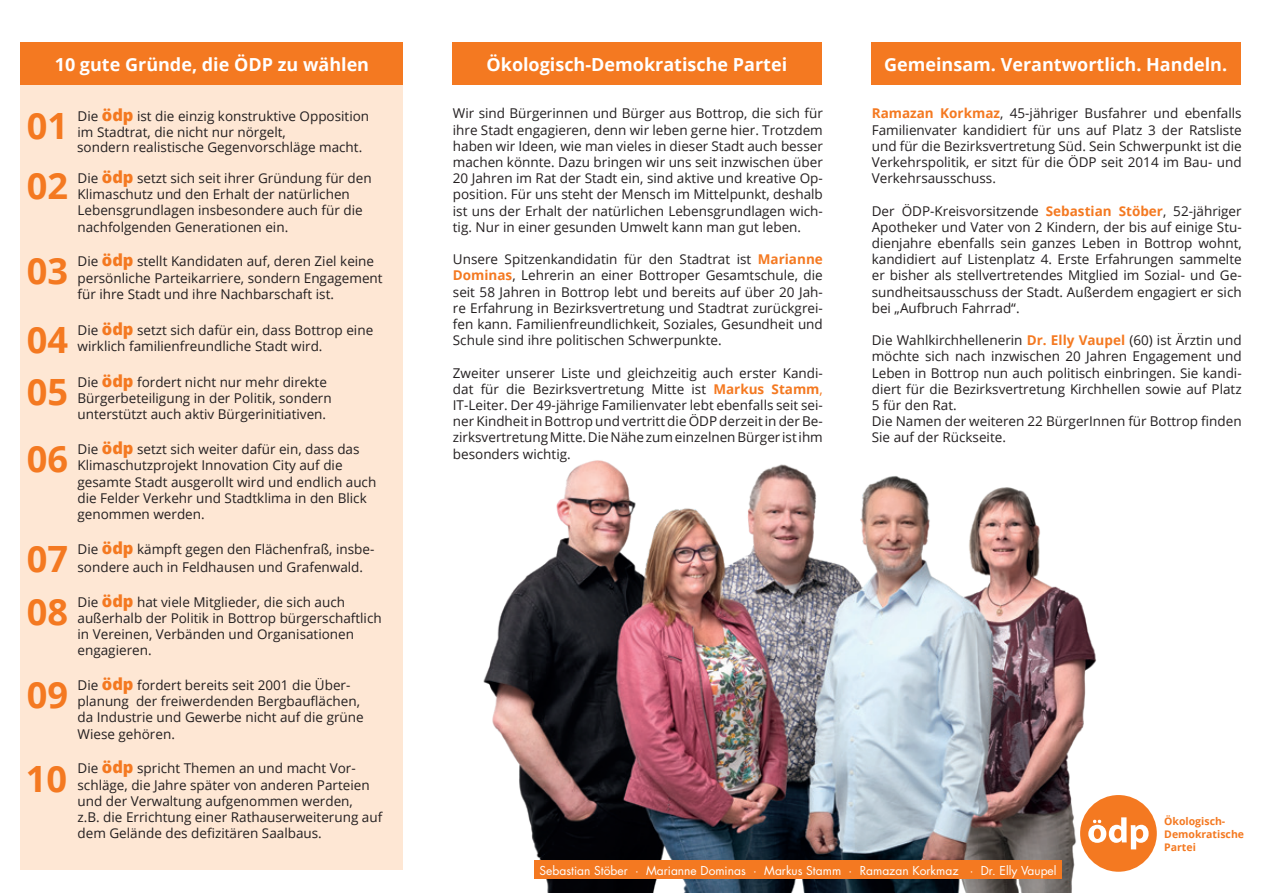
<style>
.page{position:relative;width:1263px;height:893px;background:#fff}
.page>*{position:absolute;margin:0;border:0;box-sizing:border-box;transform-origin:0 0}
.t1{font:700 36.15px "Open Sans";color:#f47921}
.t2{font:700 18px "Open Sans";color:#fff}
.t3{font:13.5px/16.2px "Open Sans";color:#231f20}
.t4{font:12px "Futura";color:#fff}
.t5{font:700 10.5px "Open Sans";color:#f47921}
.s1{font-weight:800;font-size:16.5px;color:#f47921}
.s2{font-weight:700;color:#f47921}
.s3{color:#f47921}
</style>
<div class="page">
<img style="left:483px;top:460px;width:614px;height:433px">
<div style="left:871px;top:43px;width:370px;height:42px;background:#f47921"></div>
<div style="left:452px;top:43px;width:370px;height:42px;background:#f47921"></div>
<div style="left:1080px;top:795px;width:77px;height:77px;background:#f47921;border-radius:50%"></div>
<svg style="left:1088px;top:817px;width:60px;height:32px"></svg>
<div style="left:21px;top:58px;width:382px;height:811px;background:#fee7d4"></div>
<div style="left:21px;top:43px;width:382px;height:42px;background:#f47921"></div>
<div style="left:534px;top:861px;width:528px;height:18px;background:#f47921"></div>
<p class="t2" style="left:55px;top:51px;width:316px">10 gute Gründe, die ÖDP zu wählen</p>
<p class="t1" style="left:27px;top:100px;width:43px">01</p>
<p class="t3" style="left:78px;top:107px;width:293px">Die <span class="s1">ödp</span> ist die einzig konstruktive Opposition im Stadtrat, die nicht nur nörgelt,</p>
<p class="t3" style="left:77px;top:138px;width:287px">sondern realistische Gegenvorschläge macht.</p>
<p class="t1" style="left:27px;top:161px;width:43px">02</p>
<p class="t3" style="left:78px;top:170px;width:296px">Die <span class="s1">ödp</span> setzt sich seit ihrer Gründung für den Klimaschutz und den Erhalt der natürlichen Lebensgrundlagen insbesondere auch für die nachfolgenden Generationen ein.</p>
<p class="t1" style="left:27px;top:246px;width:43px">03</p>
<p class="t3" style="left:78px;top:253px;width:307px">Die <span class="s1">ödp</span> stellt Kandidaten auf, deren Ziel keine persönliche Parteikarriere, sondern Engagement für ihre Stadt und ihre Nachbarschaft ist.</p>
<p class="t1" style="left:27px;top:314px;width:43px">04</p>
<p class="t3" style="left:78px;top:321px;width:297px">Die <span class="s1">ödp</span> setzt sich dafür ein, dass Bottrop eine wirklich familienfreundliche Stadt wird.</p>
<p class="t1" style="left:27px;top:366px;width:43px">05</p>
<p class="t3" style="left:78px;top:374px;width:256px">Die <span class="s1">ödp</span> fordert nicht nur mehr direkte<br>Bürgerbeteiligung in der Politik, sondern unterstützt auch aktiv Bürgerinitiativen.</p>
<p class="t1" style="left:27px;top:434px;width:43px">06</p>
<p class="t3" style="left:78px;top:441px;width:300px">Die <span class="s1">ödp</span> setzt sich weiter dafür ein, dass das Klimaschutzprojekt Innovation City auf die gesamte Stadt ausgerollt wird und endlich auch die Felder Verkehr und Stadtklima in den Blick genommen werden.</p>
<p class="t1" style="left:27px;top:533px;width:43px">07</p>
<p class="t3" style="left:78px;top:540px;width:298px;line-height:18px">Die <span class="s1">ödp</span> kämpft gegen den Flächenfraß, insbe&shy;sondere auch in Feldhausen und Grafenwald.</p>
<p class="t1" style="left:27px;top:586px;width:43px">08</p>
<p class="t3" style="left:78px;top:593px;width:306px">Die <span class="s1">ödp</span> hat viele Mitglieder, die sich auch außerhalb der Politik in Bottrop bürgerschaftlich in Vereinen, Verbänden und Organisationen engagieren.</p>
<p class="t1" style="left:27px;top:669px;width:43px">09</p>
<p class="t3" style="left:78px;top:677px;width:288px">Die <span class="s1">ödp</span> fordert bereits seit 2001 die Über&shy;planung der freiwerdenden Bergbauflächen, da Industrie und Gewerbe nicht auf die grüne Wiese gehören.</p>
<p class="t1" style="left:26px;top:753px;width:43px">10</p>
<p class="t3" style="left:78px;top:760px;width:306px">Die <span class="s1">ödp</span> spricht Themen an und macht Vor&shy;schläge, die Jahre später von anderen Parteien und der Verwaltung aufgenommen werden,<br>z.B. die Errichtung einer Rathauserweiterung auf dem Gelände des defizitären Saalbaus.</p>
<p class="t2" style="left:486px;top:51px;width:302px">Ökologisch-Demokratische Partei</p>
<p class="t2" style="left:884px;top:51px;width:344px">Gemeinsam. Verantwortlich. Handeln.</p>
<p class="t3" style="left:453px;top:105px;width:371px;text-align:justify">Wir sind Bürgerinnen und Bürger aus Bottrop, die sich für ihre Stadt engagieren, denn wir leben gerne hier. Trotzdem haben wir Ideen, wie man vieles in dieser Stadt auch besser machen könnte. Dazu bringen wir uns seit inzwischen über 20 Jahren im Rat der Stadt ein, sind aktive und kreative Op&shy;position. Für uns steht der Mensch im Mittelpunkt, deshalb ist uns der Erhalt der natürlichen Lebensgrundlagen wich&shy;tig. Nur in einer gesunden Umwelt kann man gut leben.</p>
<p class="t3" style="left:453px;top:251px;width:371px;text-align:justify">Unsere Spitzenkandidatin für den Stadtrat ist <span class="s2">Marianne Dominas</span>, Lehrerin an einer Bottroper Gesamtschule, die seit 58 Jahren in Bottrop lebt und bereits auf über 20 Jah&shy;re Erfahrung in Bezirksvertretung und Stadtrat zurückgrei&shy;fen kann. Familienfreundlichkeit, Soziales, Gesundheit und Schule sind ihre politischen Schwerpunkte.</p>
<p class="t3" style="left:453px;top:364px;width:371px;text-align:justify">Zweiter unserer Liste und gleichzeitig auch erster Kandi&shy;dat für die Bezirksvertretung Mitte ist <span class="s2">Markus Stamm</span><span class="s3">, </span>IT-Leiter. Der 49-jährige Familienvater lebt ebenfalls seit sei&shy;ner Kindheit in Bottrop und vertritt die ÖDP derzeit in der Be&shy;zirksvertretung Mitte. Die Nähe zum einzelnen Bürger ist ihm besonders wichtig.</p>
<p class="t3" style="left:872px;top:105px;width:371px;text-align:justify"><span class="s2">Ramazan Korkmaz</span>, 45-jähriger Busfahrer und ebenfalls Familienvater kandidiert für uns auf Platz 3 der Ratsliste und für die Bezirksvertretung Süd. Sein Schwerpunkt ist die Verkehrspolitik, er sitzt für die ÖDP seit 2014 im Bau- und Verkehrsausschuss.</p>
<p class="t3" style="left:872px;top:202px;width:371px;text-align:justify">Der ÖDP-Kreisvorsitzende <span class="s2">Sebastian Stöber</span>, 52-jähriger Apotheker und Vater von 2 Kindern, der bis auf einige Stu&shy;dienjahre ebenfalls sein ganzes Leben in Bottrop wohnt, kandidiert auf Listenplatz 4. Erste Erfahrungen sammelte er bisher als stellvertretendes Mitglied im Sozial- und Ge&shy;sundheitsausschuss der Stadt. Außerdem engagiert er sich bei „Aufbruch Fahrrad“.</p>
<p class="t3" style="left:872px;top:332px;width:371px">Die Wahlkirchhellenerin <span class="s2">Dr. Elly Vaupel</span> (60) ist Ärztin und möchte sich nach inzwischen 20 Jahren Engagement und Leben in Bottrop nun auch politisch einbringen. Sie kandi&shy;diert für die Bezirksvertretung Kirchhellen sowie auf Platz 5 für den Rat.<br>Die Namen der weiteren 22 BürgerInnen für Bottrop finden Sie auf der Rückseite.</p>
<p class="t5" style="left:1164px;top:814px;width:63px">Ökologisch-</p>
<p class="t5" style="left:1164px;top:827px;width:81px">Demokratische</p>
<p class="t5" style="left:1164px;top:839px;width:33px">Partei</p>
<p class="t4" style="left:540px;top:862px;width:518px">Sebastian Stöber · Marianne Dominas · Markus Stamm · Ramazan Korkmaz · Dr. Elly Vaupel</p>
</div>
